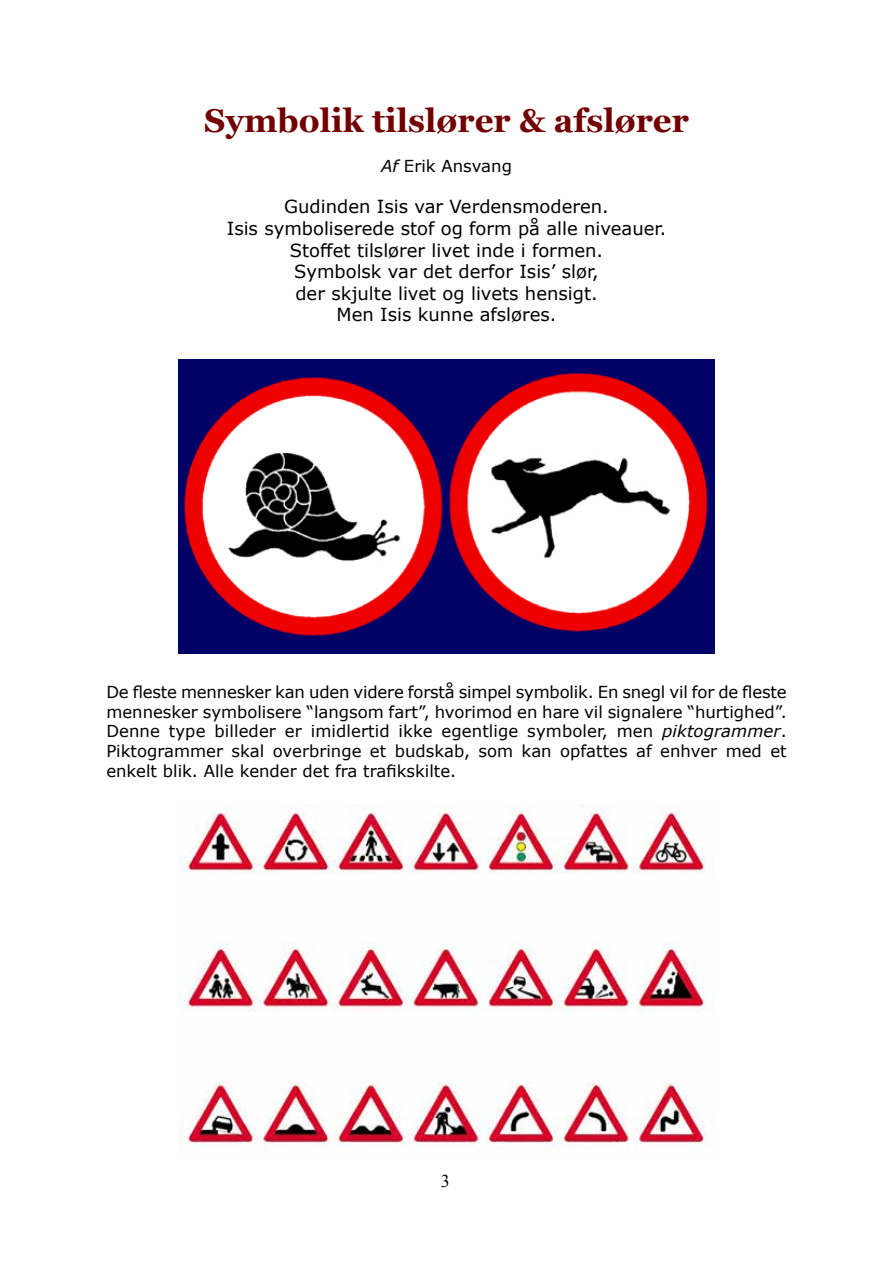
<style>
.page{position:relative;width:893px;height:1263px;background:#fff}
.page>*{position:absolute;margin:0;border:0;box-sizing:border-box;transform-origin:0 0}
.t1{font:700 33px "Georgia";color:#730000}
.t2{font:18px/21.6px "Verdana";color:#000;text-align:center}
.t3{font:18px "Times New Roman";color:#000}
.t4{font:16.5px/19.8px "Verdana";color:#000;text-align:justify}
.s1{font-style:italic}
</style>
<div class="page">
<img style="left:179px;top:359px;width:535px;height:294px">
<img style="left:179px;top:805px;width:535px;height:345px">
<h1 class="t1" style="left:204px;top:100px;width:486px">Symbolik tilslører &amp; afslører</h1>
<p class="t4" style="left:381px;top:156px;width:132px"><span class="s1">Af</span> Erik Ansvang</p>
<p class="t2" style="left:227px;top:196px;width:441px">Gudinden Isis var Verdensmoderen.<br>Isis symboliserede stof og form på alle niveauer.<br>Stoffet tilslører livet inde i formen.<br>Symbolsk var det derfor Isis’ slør,<br>der skjulte livet og livets hensigt.<br>Men Isis kunne afsløres.</p>
<p class="t4" style="left:106px;top:682px;width:682px">De fleste mennesker kan uden videre forstå simpel symbolik. En snegl vil for de fleste mennesker symbolisere “langsom fart”, hvorimod en hare vil signalere “hurtighed”.<br>Denne type billeder er imidlertid ikke egentlige symboler, men <span class="s1">piktogrammer</span>.<br>Piktogrammer skal overbringe et budskab, som kan opfattes af enhver med et enkelt blik. Alle kender det fra trafikskilte.</p>
<p class="t3" style="left:441px;top:1169px;width:10px">3</p>
</div>
